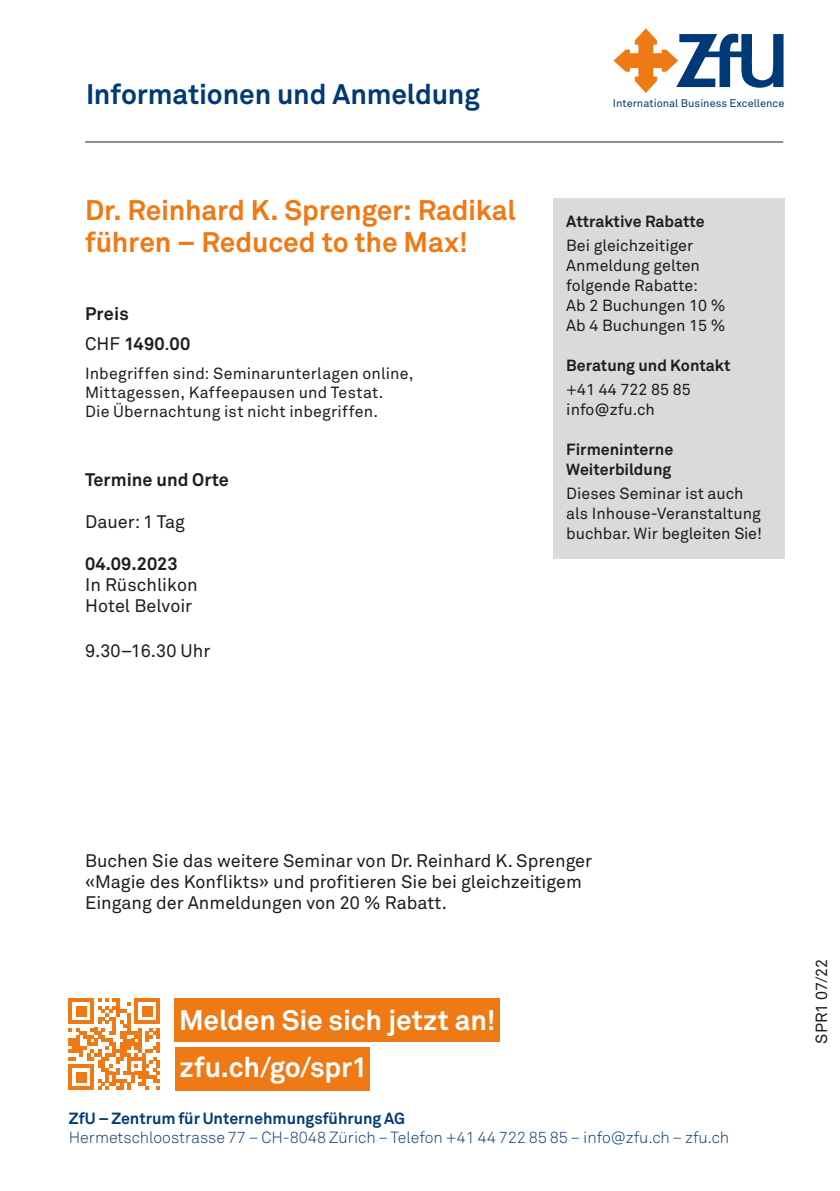
<style>
.page{position:relative;width:840px;height:1191px;background:#fff}
.page>*{position:absolute;margin:0;border:0;box-sizing:border-box;transform-origin:0 0}
.t1{font:700 28px/32px "Akkurat Office";letter-spacing:-.005em;color:#ef7914}
.t2{font:700 28px/46.8px "Akkurat Office";letter-spacing:-.005em;color:#fff}
.t3{font:700 28px "Akkurat Office";letter-spacing:-.005em;color:#003a76}
.t4{font:18px/21px "Akkurat Office";color:#1d1d1b}
.t5{font:700 18px/30px "Akkurat Office";color:#1d1d1b}
.t6{font:16px/20px "Akkurat Office";color:#1d1d1b}
.t7{font:300 16px "Akkurat";color:#003a76}
.t8{font:700 16px/20px "Akkurat Office";color:#1d1d1b}
.t9{font:700 16px "Akkurat Office";color:#003a76}
.t10{font:11px "Akkurat Office";color:#003a76}
.s1{font-weight:400}
</style>
<div class="page">
<div style="left:552px;top:198px;width:231px;height:360px;background:#dadada"></div>
<svg style="left:613px;top:28px;width:170px;height:65px"></svg>
<hr style="left:85px;top:142px;width:697px;height:1px;background:#1d1d1b">
<div style="left:175px;top:998px;width:325px;height:44px;background:#ef7914"></div>
<div style="left:175px;top:1047px;width:194px;height:43px;background:#ef7914"></div>
<svg style="left:68px;top:998px;width:92px;height:91px"></svg>
<h1 class="t3" style="left:86px;top:76px;width:395px">Informationen und Anmeldung</h1>
<h1 class="t1" style="left:85px;top:195px;width:432px">Dr. Reinhard K. Sprenger: Radikal führen – Reduced to the Max!</h1>
<p class="t5" style="left:85px;top:299px;width:107px">Preis<br><span class="s1">CHF</span> 1490<span class="s1">.</span>00</p>
<p class="t6" style="left:85px;top:364px;width:330px;line-height:19px">Inbegriffen sind: Seminarunterlagen online,<br>Mittagessen, Kaffeepausen und Testat.<br>Die Übernachtung ist nicht inbegriffen.</p>
<p class="t5" style="left:85px;top:464px;width:145px">Termine und Orte</p>
<p class="t4" style="left:85px;top:511px;width:101px">Dauer: 1 Tag</p>
<p class="t5" style="left:85px;top:548px;width:94px">04.09.2023</p>
<p class="t4" style="left:85px;top:574px;width:114px">In Rüschlikon<br>Hotel Belvoir</p>
<p class="t4" style="left:85px;top:640px;width:127px">9.30–16.30 Uhr</p>
<p class="t10" style="left:612px;top:96px;width:173px">International Business Excellence</p>
<p class="t8" style="left:566px;top:211px;width:140px">Attraktive Rabatte</p>
<p class="t6" style="left:566px;top:235px;width:160px">Bei gleichzeitiger<br>Anmeldung gelten folgende Rabatte:<br>Ab 2 Buchungen 10 %<br>Ab 4 Buchungen 15 %</p>
<p class="t8" style="left:566px;top:355px;width:166px">Beratung und Kontakt</p>
<p class="t6" style="left:566px;top:379px;width:126px">+41 44 722 85 85 info@zfu.ch</p>
<p class="t8" style="left:566px;top:439px;width:108px">Firmeninterne<br>Weiterbildung</p>
<p class="t6" style="left:566px;top:483px;width:197px">Dieses Seminar ist auch als Inhouse-Veranstaltung buchbar. Wir begleiten Sie!</p>
<p class="t4" style="left:85px;top:850px;width:508px">Buchen Sie das weitere Seminar von Dr. Reinhard K. Sprenger «Magie des Konflikts» und profitieren Sie bei gleichzeitigem<br>Eingang der Anmeldungen von 20 % Rabatt.</p>
<h1 class="t2" style="left:179px;top:997px;width:317px">Melden Sie sich jetzt an! zfu.ch/go/spr1</h1>
<p class="t9" style="left:69px;top:1108px;width:337px">ZfU – Zentrum für Unternehmungsführung AG</p>
<p class="t7" style="left:69px;top:1128px;width:661px">Hermetschloostrasse 77 – CH-8048 Zürich – Telefon +41 44 722 85 85 – info@zfu.ch – zfu.ch</p>
<p class="t6" style="left:811px;top:1043px;width:86px;rotate:-90deg">SPR1 07/22</p>
</div>
